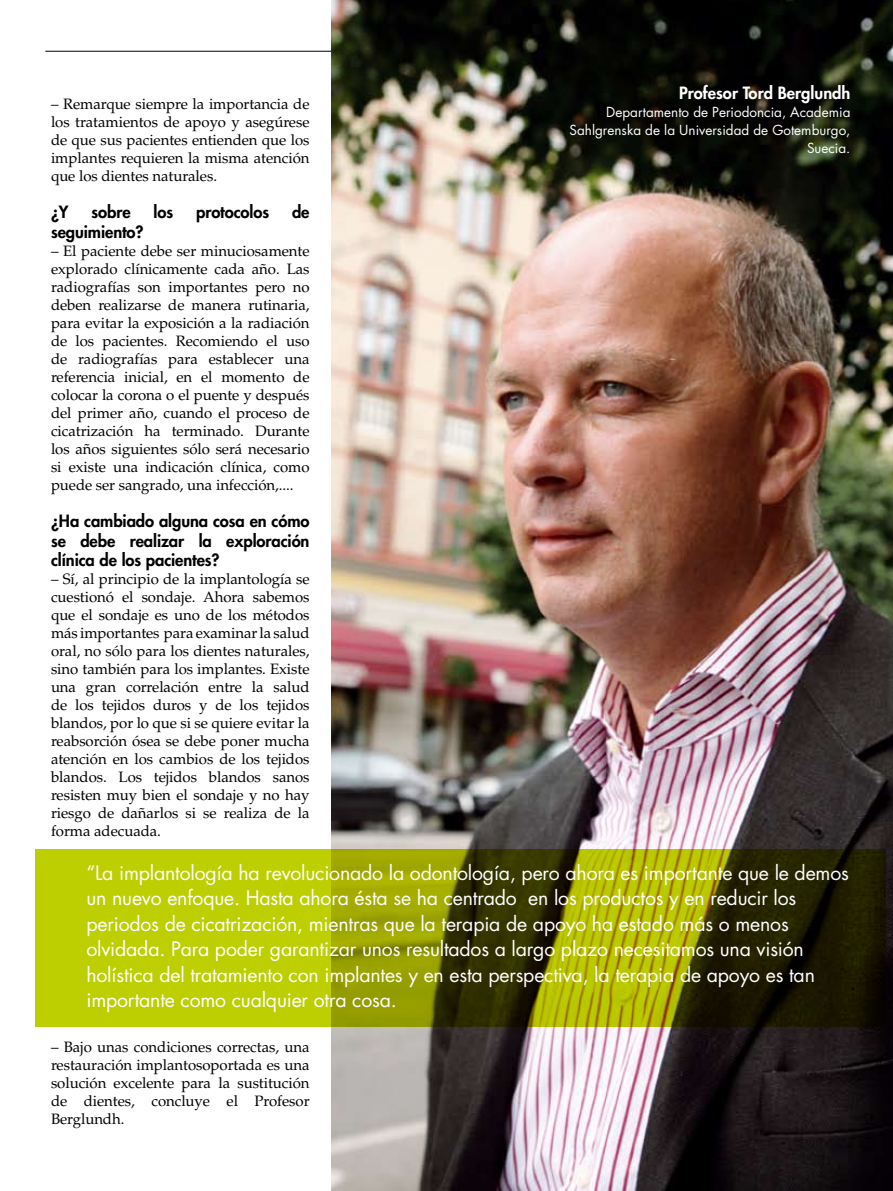
<style>
.page{position:relative;width:893px;height:1191px;background:#fff}
.page>*{position:absolute;margin:0;border:0;box-sizing:border-box;transform-origin:0 0}
.t1{font:19.5px/25.5px "Futura Std";letter-spacing:-.01em;color:#fff}
.t2{font:800 16.5px/19.5px "Futura Std";letter-spacing:-.005em;color:#000;text-align:justify}
.t3{font:800 16.5px "Futura Std";color:#fff}
.t4{font:15px/18px "Palatino LT Std";letter-spacing:-.005em;color:#000;text-align:justify}
.t5{font:13.5px/18px "Futura Std";color:#fff;text-align:right}
</style>
<div class="page">
<hr style="left:45px;top:51px;width:795px;height:1px;background:#000">
<img style="left:332px;top:0;width:561px;height:1191px">
<svg style="left:35px;top:849px;width:851px;height:177px;background:#848b00"></svg>
<p class="t4" style="left:51px;top:95px;width:260px">– Remarque siempre la importancia de los tratamientos de apoyo y asegúrese de que sus pacientes entienden que los implantes requieren la misma atención que los dientes naturales.</p>
<p class="t2" style="left:51px;top:202px;width:19px">¿Y</p>
<p class="t2" style="left:92px;top:202px;width:41px">sobre</p>
<p class="t2" style="left:154px;top:202px;width:21px">los</p>
<p class="t2" style="left:196px;top:202px;width:74px">protocolos</p>
<p class="t2" style="left:292px;top:202px;width:19px">de</p>
<p class="t2" style="left:51px;top:222px;width:94px">seguimiento?</p>
<p class="t4" style="left:51px;top:242px;width:260px">– El paciente debe ser minuciosamente explorado clínicamente cada año. Las radiografías son importantes pero no deben realizarse de manera rutinaria, para evitar la exposición a la radiación de los pacientes. Recomiendo el uso de radiografías para establecer una referencia inicial, en el momento de colocar la corona o el puente y después del primer año, cuando el proceso de cicatrización ha terminado. Durante los años siguientes sólo será necesario si existe una indicación clínica, como puede ser sangrado, una infección,....</p>
<p class="t2" style="left:51px;top:511px;width:260px">¿Ha cambiado alguna cosa en cómo se debe realizar la exploración clínica de los pacientes?</p>
<p class="t4" style="left:51px;top:570px;width:260px">– Sí, al principio de la implantología se cuestionó el sondaje. Ahora sabemos que el sondaje es uno de los métodos más importantes para examinar la salud oral, no sólo para los dientes naturales, sino también para los implantes. Existe una gran correlación entre la salud de los tejidos duros y de los tejidos blandos, por lo que si se quiere evitar la reabsorción ósea se debe poner mucha atención en los cambios de los tejidos blandos. Los tejidos blandos sanos resisten muy bien el sondaje y no hay riesgo de dañarlos si se realiza de la forma adecuada.</p>
<p class="t3" style="left:679px;top:82px;width:173px">Profesor Tord Berglundh</p>
<p class="t5" style="left:570px;top:103px;width:282px">Departamento de Periodoncia, Academia<br>Sahlgrenska de la Universidad de Gotemburgo,<br>Suecia.</p>
<p class="t1" style="left:86px;top:860px;width:764px">“La implantología ha revolucionado la odontología, pero ahora es importante que le demos un nuevo enfoque. Hasta ahora ésta se ha centrado en los productos y en reducir los periodos de cicatrización, mientras que la terapia de apoyo ha estado más o menos olvidada. Para poder garantizar unos resultados a largo plazo necesitamos una visión holística del tratamiento con implantes y en esta perspectiva, la terapia de apoyo es tan importante como cualquier otra cosa.</p>
<p class="t4" style="left:51px;top:1038px;width:260px">– Bajo unas condiciones correctas, una restauración implantosoportada es una solución excelente para la sustitución de dientes, concluye el Profesor Berglundh.</p>
</div>
